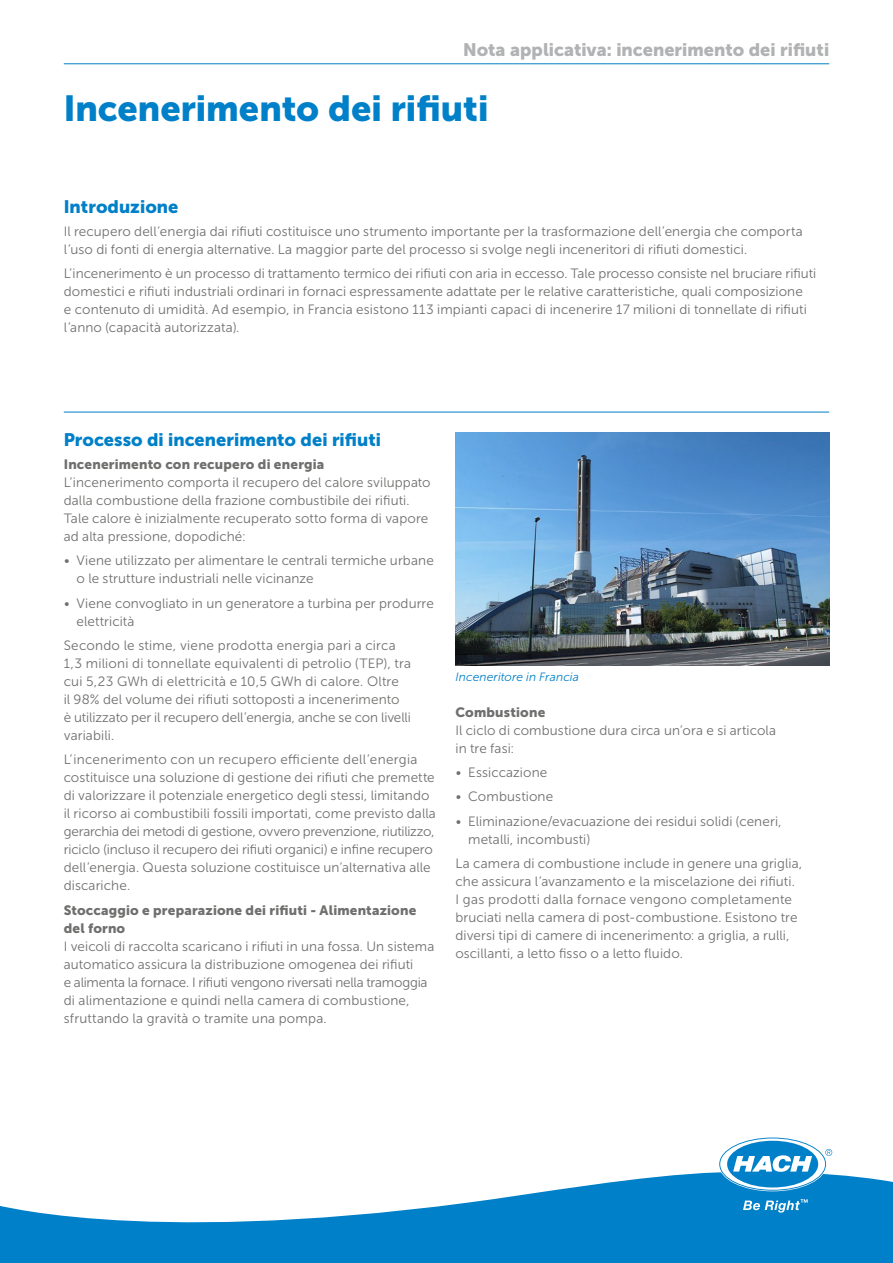
<style>
.page{position:relative;width:893px;height:1263px;background:#fff}
.page>*{position:absolute;margin:0;border:0;box-sizing:border-box;transform-origin:0 0}
.t1{font:36px "Museo Sans Cyrl 900";color:#0080c8}
.t2{font:18px "Museo Sans Cyrl 900";color:#0080c8}
.t3{font:18px "Museo Sans Cyrl 900";color:#b1b2b3}
.t4{font:13.5px/18px "Museo Sans Cyrl 300";letter-spacing:.01em;color:#6f6f6e}
.t5{font:13.5px/18px "Museo Sans Cyrl 900";letter-spacing:.015em;color:#6f6f6e}
.t6{font:italic 12px "Museo Sans Cyrl 300";letter-spacing:.01em;color:#0080c8}
</style>
<div class="page">
<svg style="left:0;top:1168px;width:893px;height:95px;fill:#0080c8"></svg>
<svg style="left:720px;top:1138px;width:112px;height:52px"></svg>
<svg style="left:743px;top:1199px;width:65px;height:13px"></svg>
<hr style="left:64px;top:63px;width:765px;height:1px;background:#0080c8">
<hr style="left:64px;top:412px;width:765px;height:1px;background:#0080c8">
<img style="left:455px;top:433px;width:374px;height:233px">
<h2 class="t3" style="left:463px;top:39px;width:368px">Nota applicativa: incenerimento dei rifiuti</h2>
<h1 class="t1" style="left:64px;top:87px;width:426px">Incenerimento dei rifiuti</h1>
<h2 class="t2" style="left:64px;top:197px;width:116px">Introduzione</h2>
<p class="t4" style="left:64px;top:222px;width:740px">Il recupero dell’energia dai rifiuti costituisce uno strumento importante per la trasformazione dell’energia che comporta l’uso di fonti di energia alternative. La maggior parte del processo si svolge negli inceneritori di rifiuti domestici.</p>
<p class="t4" style="left:64px;top:265px;width:754px">L’incenerimento è un processo di trattamento termico dei rifiuti con aria in eccesso. Tale processo consiste nel bruciare rifiuti domestici e rifiuti industriali ordinari in fornaci espressamente adattate per le relative caratteristiche, quali composizione<br>e contenuto di umidità. Ad esempio, in Francia esistono 113 impianti capaci di incenerire 17 milioni di tonnellate di rifiuti l’anno (capacità autorizzata).</p>
<h2 class="t2" style="left:64px;top:430px;width:319px">Processo di incenerimento dei rifiuti</h2>
<p class="t5" style="left:64px;top:455px;width:262px">Incenerimento con recupero di energia</p>
<p class="t4" style="left:64px;top:473px;width:368px">L’incenerimento comporta il recupero del calore sviluppato dalla combustione della frazione combustibile dei rifiuti.<br>Tale calore è inizialmente recuperato sotto forma di vapore ad alta pressione, dopodiché:</p>
<p class="t4" style="left:77px;top:552px;width:359px;text-indent:-13px">• Viene utilizzato per alimentare le centrali termiche urbane o le strutture industriali nelle vicinanze</p>
<p class="t4" style="left:77px;top:594px;width:359px;text-indent:-13px">• Viene convogliato in un generatore a turbina per produrre elettricità</p>
<p class="t4" style="left:64px;top:636px;width:349px">Secondo le stime, viene prodotta energia pari a circa 1,3 milioni di tonnellate equivalenti di petrolio (TEP), tra cui 5,23 GWh di elettricità e 10,5 GWh di calore. Oltre<br>il 98% del volume dei rifiuti sottoposti a incenerimento<br>è utilizzato per il recupero dell’energia, anche se con livelli variabili.</p>
<p class="t4" style="left:64px;top:751px;width:374px">L’incenerimento con un recupero efficiente dell’energia costituisce una soluzione di gestione dei rifiuti che premette di valorizzare il potenziale energetico degli stessi, limitando il ricorso ai combustibili fossili importati, come previsto dalla gerarchia dei metodi di gestione, ovvero prevenzione, riutilizzo, riciclo (incluso il recupero dei rifiuti organici) e infine recupero dell’energia. Questa soluzione costituisce un’alternativa alle discariche.</p>
<p class="t5" style="left:64px;top:901px;width:354px">Stoccaggio e preparazione dei rifiuti - Alimentazione del forno</p>
<p class="t4" style="left:64px;top:937px;width:372px">I veicoli di raccolta scaricano i rifiuti in una fossa. Un sistema automatico assicura la distribuzione omogenea dei rifiuti<br>e alimenta la fornace. I rifiuti vengono riversati nella tramoggia di alimentazione e quindi nella camera di combustione, sfruttando la gravità o tramite una pompa.</p>
<p class="t6" style="left:455px;top:671px;width:125px">Inceneritore in Francia</p>
<p class="t5" style="left:455px;top:703px;width:91px">Combustione</p>
<p class="t4" style="left:455px;top:721px;width:322px">Il ciclo di combustione dura circa un’ora e si articola in tre fasi:</p>
<p class="t4" style="left:455px;top:763px;width:93px">• Essiccazione</p>
<p class="t4" style="left:455px;top:788px;width:99px">• Combustione</p>
<p class="t4" style="left:468px;top:812px;width:315px;text-indent:-13px">• Eliminazione/evacuazione dei residui solidi (ceneri, metalli, incombusti)</p>
<p class="t4" style="left:455px;top:854px;width:348px">La camera di combustione include in genere una griglia, che assicura l’avanzamento e la miscelazione dei rifiuti.<br>I gas prodotti dalla fornace vengono completamente bruciati nella camera di post-combustione. Esistono tre diversi tipi di camere di incenerimento: a griglia, a rulli, oscillanti, a letto fisso o a letto fluido.</p>
</div>
